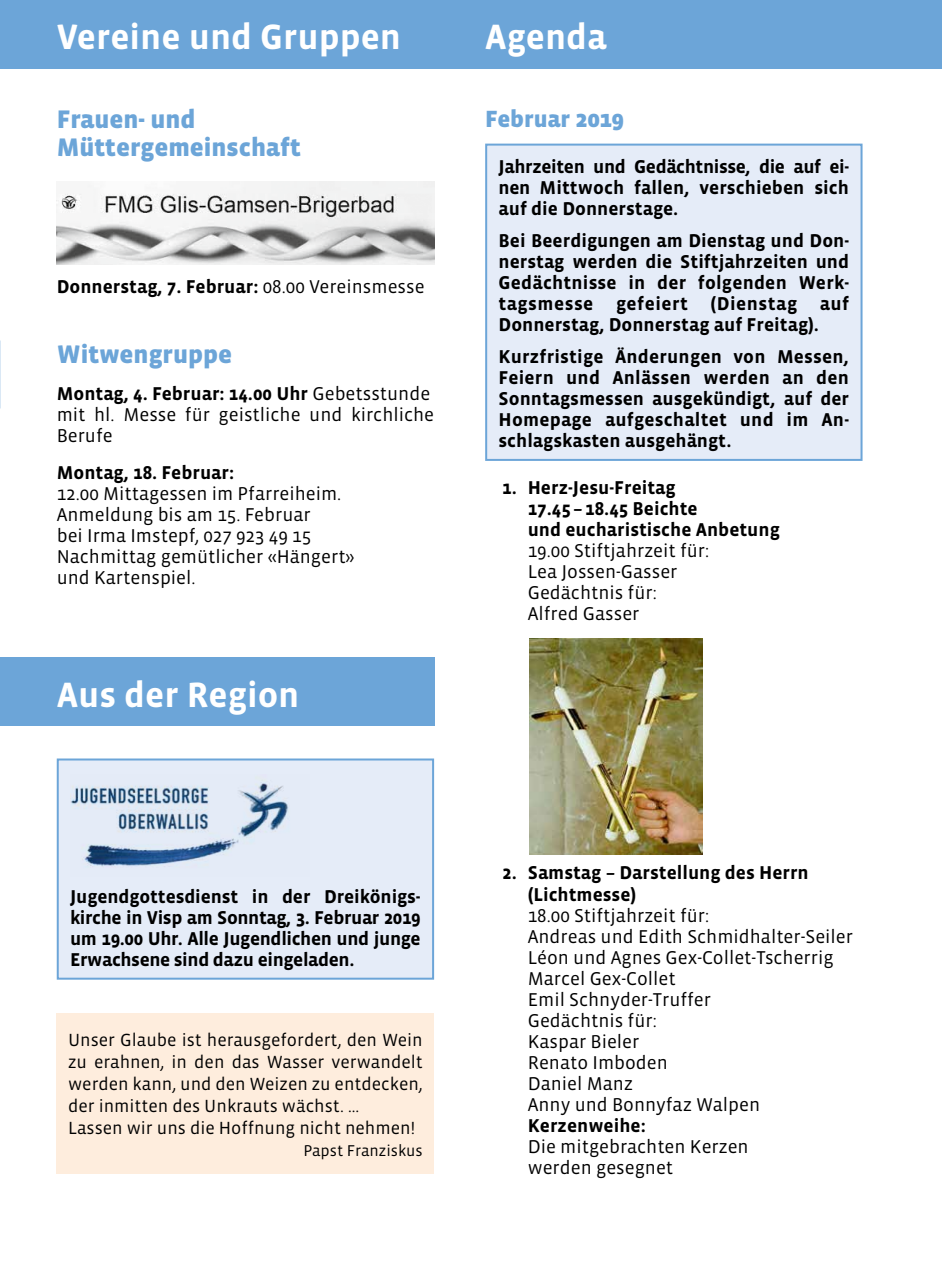
<style>
.page{position:relative;width:942px;height:1276px;background:#fff}
.page>*{position:absolute;margin:0;border:0;box-sizing:border-box;transform-origin:0 0}
.t1{font:700 36px "Vista Sans";color:#fff}
.t2{font:900 26px/28px "Vista Sans";color:#6ca5d8}
.t3{font:900 24px "Vista Sans";color:#6ca5d8}
.t4{font:700 19px/21px "Vista Sans";color:#000;text-align:justify}
.t5{font:19px/21px "Vista Sans";color:#000}
.t6{font:18px/22px "Vista Sans";color:#000}
.t7{font:16px "Vista Sans";color:#000}
.s1{font-weight:400}
.s2{font-weight:700}
</style>
<div class="page">
<div style="left:0;top:0;width:941px;height:68px;background:#6ca5d8"></div>
<div style="left:0;top:658px;width:434px;height:68px;background:#6ca5d8"></div>
<img style="left:57px;top:181px;width:377px;height:83px">
<div style="left:486px;top:145px;width:375px;height:315px;background:#e5ecf8"></div>
<div style="left:485px;top:144px;width:377px;height:317px;border:2px solid #6ca5d8"></div>
<div style="left:58px;top:759px;width:375px;height:219px;background:#e5ecf8"></div>
<div style="left:57px;top:758px;width:377px;height:221px;border:2px solid #6ca5d8"></div>
<img style="left:70px;top:777px;width:219px;height:90px">
<div style="left:57px;top:1013px;width:377px;height:161px;background:#feeddd"></div>
<img style="left:529px;top:639px;width:173px;height:216px">
<h1 class="t1" style="left:57px;top:19px;width:346px">Vereine und Gruppen</h1>
<h1 class="t1" style="left:485px;top:19px;width:123px">Agenda</h1>
<h2 class="t2" style="left:57px;top:106px;width:245px">Frauen- und<br>Müttergemeinschaft</h2>
<p class="t4" style="left:57px;top:276px;width:369px">Donnerstag, 7. Februar: <span class="s1">08.00 Vereinsmesse</span></p>
<h2 class="t2" style="left:57px;top:340px;width:177px">Witwengruppe</h2>
<p class="t5" style="left:57px;top:383px;width:379px"><span class="s2">Montag, 4. Februar: 14.00 Uhr</span> Gebetsstunde mit hl. Messe für geistliche und kirchliche<br>Berufe</p>
<p class="t4" style="left:57px;top:462px;width:179px">Montag, 18. Februar:</p>
<p class="t5" style="left:57px;top:484px;width:299px">12.00 Mittagessen im Pfarreiheim.<br>Anmeldung bis am 15. Februar<br>bei Irma Imstepf, 027 923 49 15<br>Nachmittag gemütlicher «Hängert» und Kartenspiel.</p>
<h1 class="t1" style="left:57px;top:676px;width:244px">Aus der Region</h1>
<p class="t3" style="left:485px;top:106px;width:140px">Februar 2019</p>
<p class="t4" style="left:498px;top:156px;width:352px">Jahrzeiten und Gedächtnisse, die auf ei&shy;nen Mittwoch fallen, verschieben sich auf die Donnerstage.</p>
<p class="t4" style="left:498px;top:230px;width:352px">Bei Beerdigungen am Dienstag und Don&shy;nerstag werden die Stiftjahrzeiten und Gedächtnisse in der folgenden Werk&shy;tagsmesse gefeiert (Dienstag auf Donnerstag, Donnerstag auf Freitag).</p>
<p class="t4" style="left:498px;top:346px;width:352px">Kurzfristige Änderungen von Messen, Feiern und Anlässen werden an den Sonntagsmessen ausgekündigt, auf der Homepage aufgeschaltet und im An&shy;schlagskasten ausgehängt.</p>
<p class="t4" style="left:527px;top:477px;width:253px;text-align:left;text-indent:-25px">1. Herz-Jesu-Freitag<br>17.45 – 18.45 Beichte<br>und eucharistische Anbetung</p>
<p class="t5" style="left:527px;top:540px;width:183px">19.00 Stiftjahrzeit für:<br>Lea Jossen-Gasser<br>Gedächtnis für:<br>Alfred Gasser</p>
<p class="t4" style="left:70px;top:887px;width:352px">Jugendgottesdienst in der Dreikönigs&shy;kirche in Visp am Sonntag, 3. Februar 2019 um 19.00 Uhr. Alle Jugendlichen und junge Erwachsene sind dazu eingeladen.</p>
<p class="t6" style="left:68px;top:1029px;width:356px">Unser Glaube ist herausgefordert, den Wein zu erahnen, in den das Wasser verwandelt werden kann, und den Weizen zu entdecken, der inmitten des Unkrauts wächst. …<br>Lassen wir uns die Hoffnung nicht nehmen!</p>
<p class="t7" style="left:303px;top:1142px;width:121px">Papst Franziskus</p>
<p class="t4" style="left:527px;top:863px;width:282px;text-indent:-25px">2. Samstag – Darstellung des Herrn (Lichtmesse)</p>
<p class="t5" style="left:527px;top:905px;width:327px">18.00 Stiftjahrzeit für:<br>Andreas und Edith Schmidhalter-Seiler<br>Léon und Agnes Gex-Collet-Tscherrig<br>Marcel Gex-Collet<br>Emil Schnyder-Truffer<br>Gedächtnis für:<br>Kaspar Bieler<br>Renato Imboden<br>Daniel Manz<br>Anny und Bonnyfaz Walpen</p>
<p class="t4" style="left:527px;top:1115px;width:120px">Kerzenweihe:</p>
<p class="t5" style="left:527px;top:1136px;width:222px">Die mitgebrachten Kerzen werden gesegnet</p>
</div>
